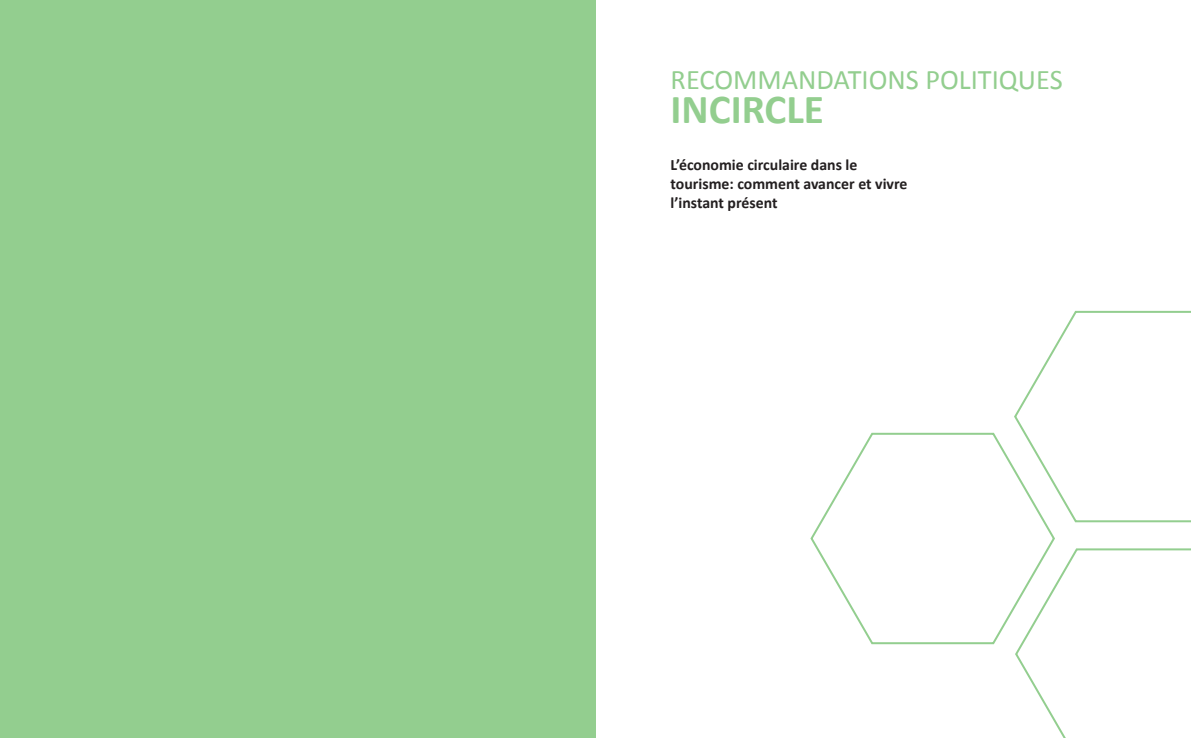
<style>
.page{position:relative;width:1191px;height:738px;background:#fff}
.page>*{position:absolute;margin:0;border:0;box-sizing:border-box;transform-origin:0 0}
.t1{font:700 41.3px "Calibri";color:#93ce8f}
.t2{font:28.4px "Calibri";color:#93ce8f}
.t3{font:700 15.8px/19px "Calibri";color:#231f20}
</style>
<div class="page">
<div style="left:0;top:0;width:595px;height:737px;background:#93ce8f"></div>
<svg style="left:1015px;top:548px;width:176px;height:189px"></svg>
<svg style="left:1014px;top:310px;width:177px;height:213px"></svg>
<svg style="left:810px;top:430px;width:246px;height:214px"></svg>
<h2 class="t2" style="left:670px;top:61px;width:394px">RECOMMANDATIONS POLITIQUES</h2>
<h1 class="t1" style="left:670px;top:83px;width:155px">INCIRCLE</h1>
<p class="t3" style="left:670px;top:155px;width:238px">L’économie circulaire dans le tourisme: comment avancer et vivre l’instant présent</p>
</div>
